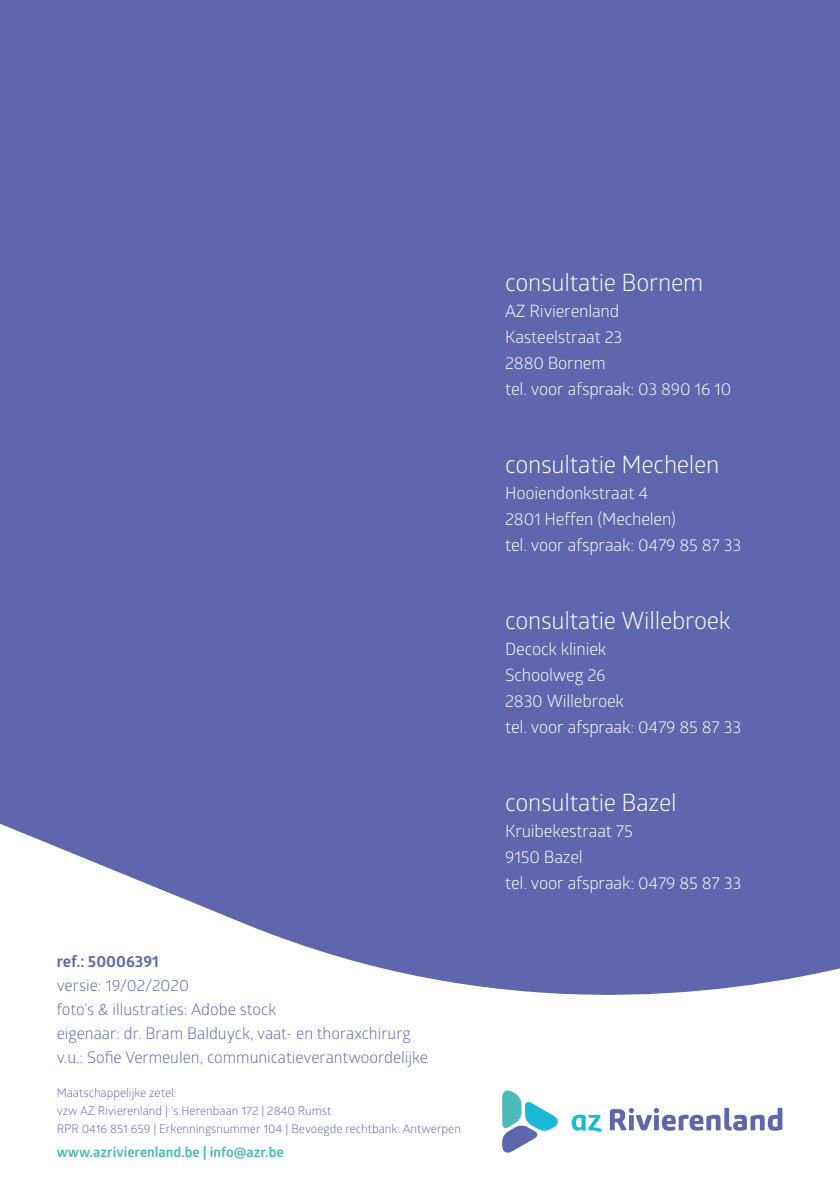
<style>
.page{position:relative;width:840px;height:1191px;background:#fff}
.page>*{position:absolute;margin:0;border:0;box-sizing:border-box;transform-origin:0 0}
.t1{font:24px "Glober";letter-spacing:-.01em;color:#fff}
.t2{font:17px/26px "Glober";letter-spacing:-.01em;color:#fff}
.t3{font:16px/24px "Glober";color:#5e67ad}
.t4{font:700 16px "Glober";color:#5e67ad}
.t5{font:700 14px "Glober";color:#4cbbb8}
.t6{font:12px/18px "Glober";color:#5e67ad}
</style>
<div class="page">
<div style="left:0;top:0;width:839px;height:1191px;background:#5e67ad"></div>
<svg style="left:0;top:823px;width:839px;height:368px;fill:#fff"></svg>
<svg style="left:502px;top:1090px;width:55px;height:62px"></svg>
<svg style="left:571px;top:1114px;width:30px;height:18px"></svg>
<svg style="left:609px;top:1107px;width:173px;height:23px"></svg>
<p class="t4" style="left:57px;top:950px;width:104px">ref.: 50006391</p>
<p class="t3" style="left:57px;top:972px;width:372px">versie: 19/02/2020<br>foto’s &amp; illustraties: Adobe stock<br>eigenaar: dr. Bram Balduyck, vaat- en thoraxchirurg v.u.: Sofie Vermeulen, communicatieverantwoordelijke</p>
<p class="t6" style="left:57px;top:1083px;width:405px">Maatschappelijke zetel:<br>vzw AZ Rivierenland | ‘s Herenbaan 172 | 2840 Rumst<br>RPR 0416 851 659 | Erkenningsnummer 104 | Bevoegde rechtbank: Antwerpen</p>
<p class="t5" style="left:57px;top:1142px;width:228px">www.azrivierenland.be | info@azr.be</p>
<h1 class="t1" style="left:505px;top:265px;width:199px">consultatie Bornem</h1>
<p class="t2" style="left:505px;top:297px;width:227px">AZ Rivierenland<br>Kasteelstraat 23<br>2880 Bornem<br>tel. voor afspraak: 03 890 16 10</p>
<h1 class="t1" style="left:505px;top:447px;width:216px">consultatie Mechelen</h1>
<p class="t2" style="left:505px;top:479px;width:237px">Hooiendonkstraat 4<br>2801 Heffen (Mechelen)<br>tel. voor afspraak: 0479 85 87 33</p>
<h1 class="t1" style="left:505px;top:603px;width:227px">consultatie Willebroek</h1>
<p class="t2" style="left:505px;top:635px;width:237px">Decock kliniek<br>Schoolweg 26<br>2830 Willebroek<br>tel. voor afspraak: 0479 85 87 33</p>
<h1 class="t1" style="left:505px;top:785px;width:173px">consultatie Bazel</h1>
<p class="t2" style="left:505px;top:817px;width:237px">Kruibekestraat 75<br>9150 Bazel<br>tel. voor afspraak: 0479 85 87 33</p>
</div>
